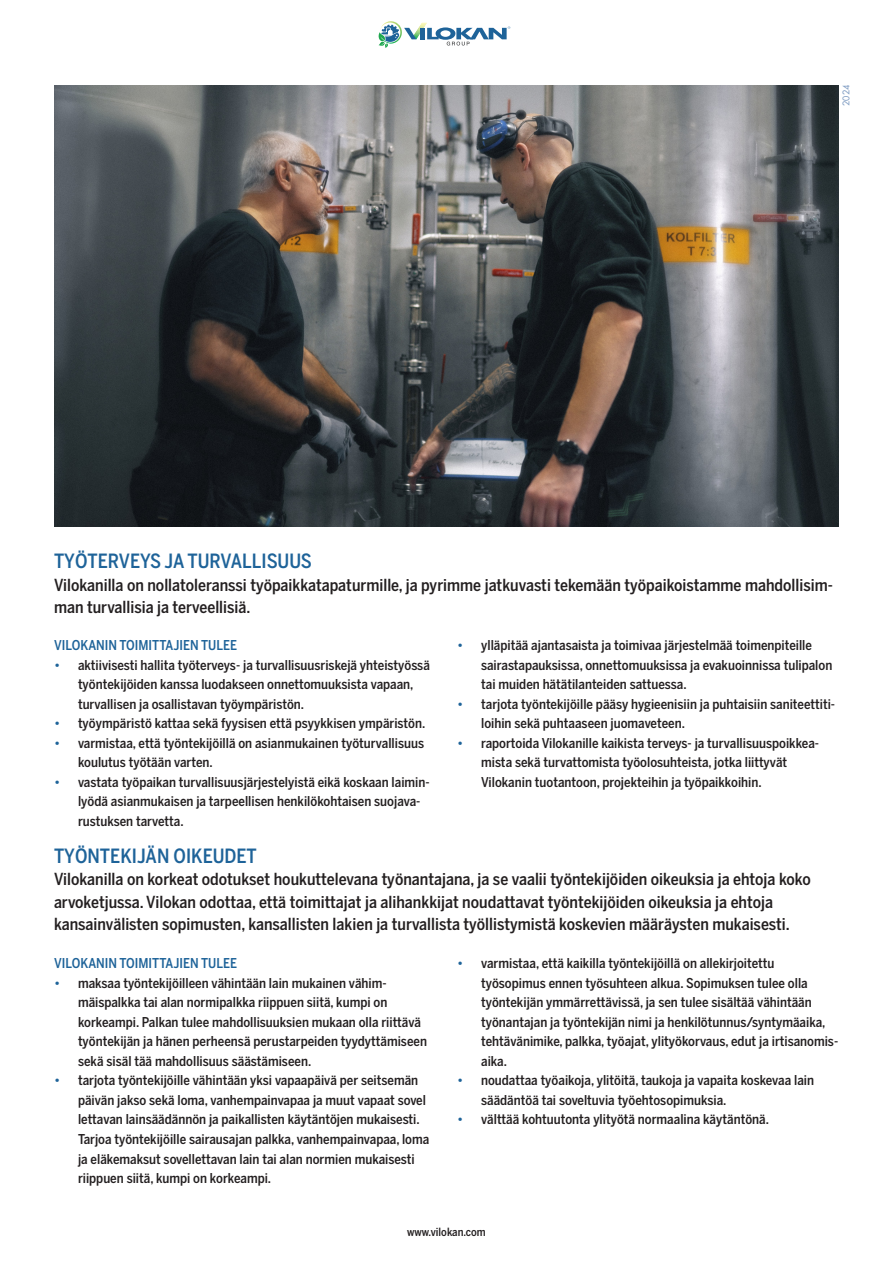
<style>
.page{position:relative;width:893px;height:1263px;background:#fff}
.page>*{position:absolute;margin:0;border:0;box-sizing:border-box;transform-origin:0 0}
.t1{font:500 19.5px "Benton Sans Cond";color:#1e6399}
.t2{font:500 16.5px/22.5px "Benton Sans Cond";color:#231f20}
.t3{font:500 13.5px/19.5px "Benton Sans Cond";color:#231f20}
.t4{font:500 13.5px "Benton Sans Cond";color:#1e6399}
.t5{font:500 11.25px "Benton Sans Cond";color:#231f20}
.t6{font:500 9px "Futura Std";color:#839fc4}
.s1{color:#1e6399}
</style>
<div class="page">
<svg style="left:378px;top:21px;width:132px;height:27px"></svg>
<img style="left:54px;top:85px;width:785px;height:442px">
<p class="t6" style="left:840px;top:106px;width:22px;rotate:-90deg">2024</p>
<p class="t1" style="left:54px;top:550px;width:259px">TYÖTERVEYS JA TURVALLISUUS</p>
<p class="t2" style="left:54px;top:573px;width:780px">Vilokanilla on nollatoleranssi työpaikkatapaturmille, ja pyrimme jatkuvasti tekemään työpaikoistamme mahdollisim&shy;man turvallisia ja terveellisiä.</p>
<p class="t4" style="left:54px;top:637px;width:185px">VILOKANIN TOIMITTAJIEN TULEE</p>
<p class="t3" style="left:78px;top:655px;width:353px;text-indent:-24px"><span class="s1">•</span> aktiivisesti hallita työterveys- ja turvallisuusriskejä yhteistyössä työntekijöiden kanssa luodakseen onnettomuuksista vapaan, turvallisen ja osallistavan työympäristön.</p>
<p class="t3" style="left:54px;top:713px;width:373px"><span class="s1">•</span> työympäristö kattaa sekä fyysisen että psyykkisen ympäristön.</p>
<p class="t3" style="left:78px;top:733px;width:348px;text-indent:-24px"><span class="s1">•</span> varmistaa, että työntekijöillä on asianmukainen työturvallisuus koulutus työtään varten.</p>
<p class="t3" style="left:78px;top:772px;width:353px;text-indent:-24px"><span class="s1">•</span> vastata työpaikan turvallisuusjärjestelyistä eikä koskaan laimin&shy;lyödä asianmukaisen ja tarpeellisen henkilökohtaisen suojava&shy;rustuksen tarvetta.</p>
<p class="t3" style="left:481px;top:635px;width:353px;text-indent:-24px"><span class="s1">•</span> ylläpitää ajantasaista ja toimivaa järjestelmää toimenpiteille sairastapauksissa, onnettomuuksissa ja evakuoinnissa tulipalon tai muiden hätätilanteiden sattuessa.</p>
<p class="t3" style="left:481px;top:694px;width:355px;text-indent:-24px"><span class="s1">•</span> tarjota työntekijöille pääsy hygieenisiin ja puhtaisiin saniteettiti&shy;loihin sekä puhtaaseen juomaveteen.</p>
<p class="t3" style="left:481px;top:733px;width:339px;text-indent:-24px"><span class="s1">•</span> raportoida Vilokanille kaikista terveys- ja turvallisuuspoikkea&shy;mista sekä turvattomista työolosuhteista, jotka liittyvät<br>Vilokanin tuotantoon, projekteihin ja työpaikkoihin.</p>
<p class="t1" style="left:54px;top:844px;width:204px">TYÖNTEKIJÄN OIKEUDET</p>
<p class="t2" style="left:54px;top:868px;width:758px">Vilokanilla on korkeat odotukset houkuttelevana työnantajana, ja se vaalii työntekijöiden oikeuksia ja ehtoja koko arvoketjussa. Vilokan odottaa, että toimittajat ja alihankkijat noudattavat työntekijöiden oikeuksia ja ehtoja kansainvälisten sopimusten, kansallisten lakien ja turvallista työllistymistä koskevien määräysten mukaisesti.</p>
<p class="t4" style="left:54px;top:956px;width:185px">VILOKANIN TOIMITTAJIEN TULEE</p>
<p class="t3" style="left:78px;top:973px;width:350px;text-indent:-24px"><span class="s1">•</span> maksaa työntekijöilleen vähintään lain mukainen vähim&shy;mäispalkka tai alan normipalkka riippuen siitä, kumpi on korkeampi. Palkan tulee mahdollisuuksien mukaan olla riittävä työntekijän ja hänen perheensä perustarpeiden tyydyttämiseen sekä sisäl tää mahdollisuus säästämiseen.</p>
<p class="t3" style="left:78px;top:1071px;width:353px;text-indent:-24px"><span class="s1">•</span> tarjota työntekijöille vähintään yksi vapaapäivä per seitsemän päivän jakso sekä loma, vanhempainvapaa ja muut vapaat sovel lettavan lainsäädännön ja paikallisten käytäntöjen mukaisesti.<br>Tarjoa työntekijöille sairausajan palkka, vanhempainvapaa, loma ja eläkemaksut sovellettavan lain tai alan normien mukaisesti riippuen siitä, kumpi on korkeampi.</p>
<p class="t3" style="left:481px;top:954px;width:359px;text-indent:-24px"><span class="s1">•</span> varmistaa, että kaikilla työntekijöillä on allekirjoitettu työsopimus ennen työsuhteen alkua. Sopimuksen tulee olla työntekijän ymmärrettävissä, ja sen tulee sisältää vähintään työnantajan ja työntekijän nimi ja henkilötunnus/syntymäaika, tehtävänimike, palkka, työajat, ylityökorvaus, edut ja irtisanomis&shy;aika.</p>
<p class="t3" style="left:481px;top:1071px;width:334px;text-indent:-24px"><span class="s1">•</span> noudattaa työaikoja, ylitöitä, taukoja ja vapaita koskevaa lain säädäntöä tai soveltuvia työehtosopimuksia.</p>
<p class="t3" style="left:457px;top:1110px;width:313px"><span class="s1">•</span> välttää kohtuutonta ylityötä normaalina käytäntönä.</p>
<p class="t5" style="left:407px;top:1226px;width:80px">www.vilokan.com</p>
</div>
